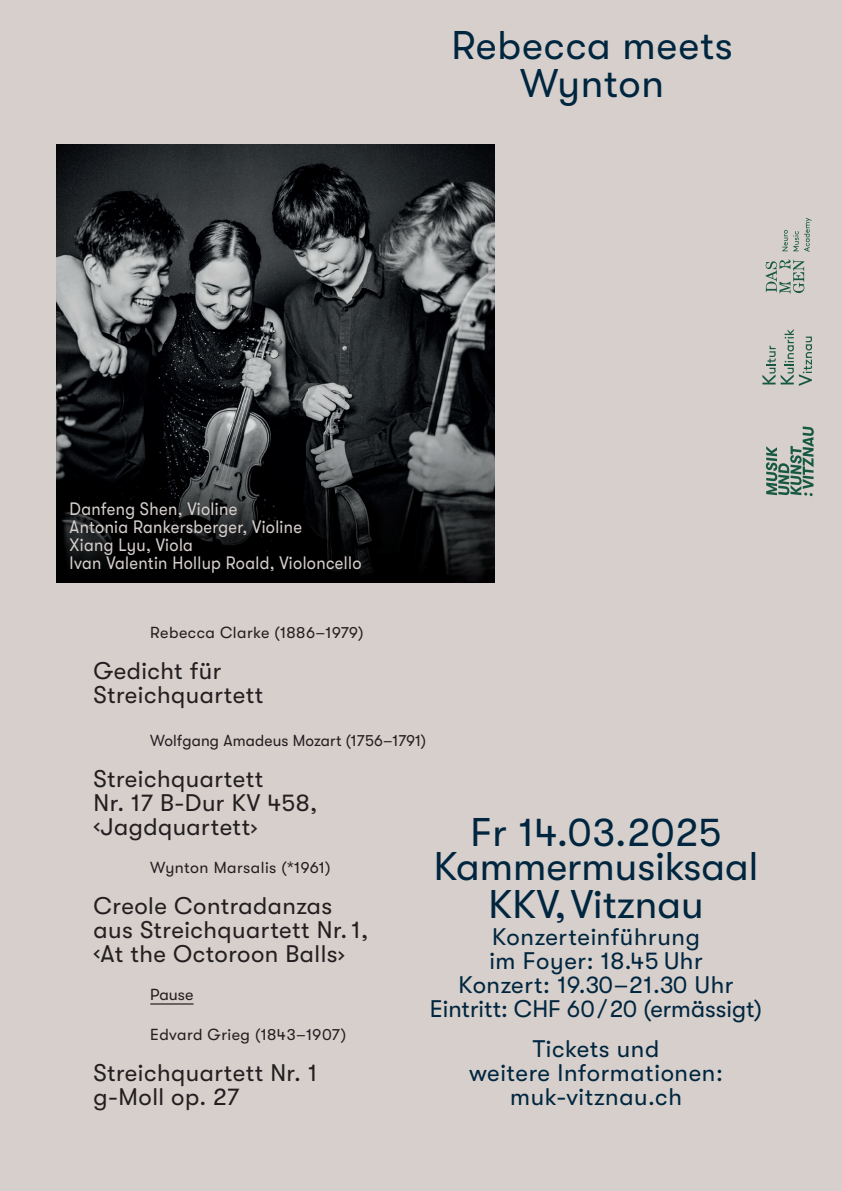
<style>
.page{position:relative;width:842px;height:1191px;background:#d6cfcc}
.page>*{position:absolute;margin:0;border:0;box-sizing:border-box;transform-origin:0 0}
.t1{font:40px/34px "GT Walsheim";letter-spacing:.005em;color:#00263f;text-align:center}
.t2{font:24px/24px "GT Walsheim";letter-spacing:.02em;color:#231f20}
.t3{font:24px/24px "GT Walsheim";letter-spacing:.025em;color:#00263f;text-align:center}
.t4{font:18px/18px "GT Walsheim";letter-spacing:.02em;color:#d6cfcc;scale:.92 1}
.t5{font:16px "GT Walsheim";letter-spacing:.02em;color:#231f20}
</style>
<div class="page">
<hr style="left:150px;top:1003px;width:43px;height:1px;background:#231f20">
<svg style="left:782px;top:218px;width:29px;height:34px"></svg>
<svg style="left:766px;top:259px;width:38px;height:34px"></svg>
<svg style="left:762px;top:329px;width:50px;height:57px"></svg>
<svg style="left:766px;top:426px;width:48px;height:70px"></svg>
<img style="left:57px;top:145px;width:438px;height:438px">
<h1 class="t1" style="left:451px;top:27px;width:283px;line-height:38px">Rebecca meets<br>Wynton</h1>
<p class="t4" style="left:70px;top:499px;width:319px">Danfeng Shen, Violine<br>Antonia Rankersberger, Violine<br>Xiang Lyu, Viola<br>Ivan Valentin Hollup Roald, Violoncello</p>
<p class="t5" style="left:150px;top:623px;width:215px">Rebecca Clarke (1886–1979)</p>
<p class="t2" style="left:94px;top:658px;width:171px">Gedicht für<br>Streichquartett</p>
<p class="t5" style="left:150px;top:731px;width:277px">Wolfgang Amadeus Mozart (1756–1791)</p>
<p class="t2" style="left:94px;top:766px;width:225px">Streichquartett<br>Nr. 17 B-Dur KV 458, ‹Jagdquartett›</p>
<p class="t5" style="left:150px;top:858px;width:182px">Wynton Marsalis (*1961)</p>
<p class="t2" style="left:94px;top:893px;width:276px">Creole Contradanzas aus Streichquartett Nr. 1, ‹At the Octoroon Balls›</p>
<p class="t5" style="left:150px;top:985px;width:45px">Pause</p>
<p class="t5" style="left:150px;top:1025px;width:198px">Edvard Grieg (1843–1907)</p>
<p class="t2" style="left:94px;top:1061px;width:225px">Streichquartett Nr. 1 g-Moll op. 27</p>
<h1 class="t1" style="left:434px;top:815px;width:326px">Fr 14.03.2025<br>Kammermusiksaal</h1>
<h1 class="t1" style="left:489px;top:887px;width:216px">KKV, Vitznau</h1>
<p class="t3" style="left:430px;top:924px;width:334px">Konzerteinführung<br>im Foyer: 18.45 Uhr<br>Konzert: 19.30–21.30 Uhr<br>Eintritt: CHF 60 / 20 (ermässigt)</p>
<p class="t3" style="left:469px;top:1036px;width:255px">Tickets und<br>weitere Informationen: muk-vitznau.ch</p>
</div>
